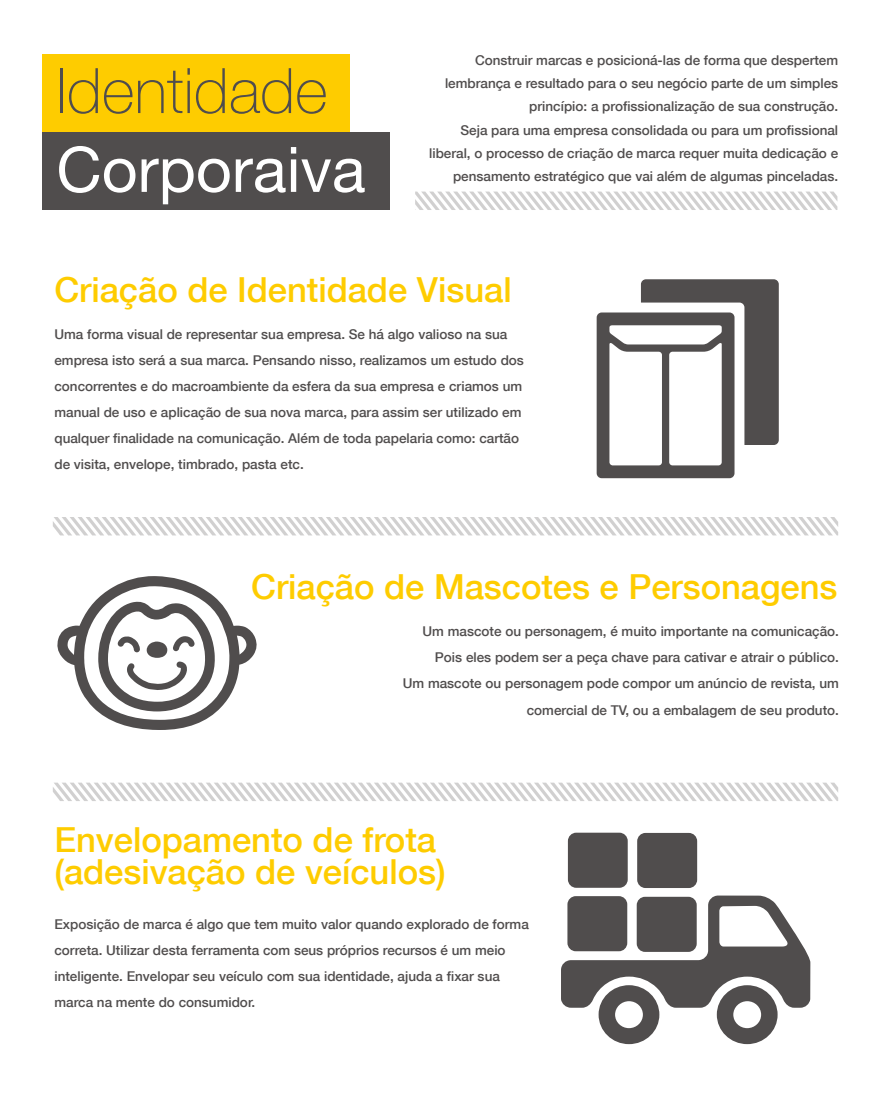
<style>
.page{position:relative;width:893px;height:1106px;background:#fff}
.page>*{position:absolute;margin:0;border:0;box-sizing:border-box;transform-origin:0 0}
.t1{font:62.85px "Helvetica Neue";color:#fff}
.t2{font:100 62.85px "Helvetica Neue";color:#504d4d}
.t3{font:500 34.5px/32.1px "Helvetica Neue";color:#fecc00}
.t4{font:500 13.5px/26.1px "Helvetica Neue";color:#504d4d}
</style>
<div class="page">
<div style="left:43px;top:133px;width:347px;height:77px;background:#504d4d"></div>
<div style="left:43px;top:55px;width:307px;height:77px;background:#fecc00"></div>
<svg style="left:53px;top:517px;width:785px;height:18px"></svg>
<svg style="left:53px;top:782px;width:785px;height:19px"></svg>
<svg style="left:415px;top:191px;width:422px;height:19px"></svg>
<svg style="left:597px;top:279px;width:182px;height:199px"></svg>
<svg style="left:57px;top:576px;width:200px;height:154px"></svg>
<svg style="left:561px;top:895px;width:249px;height:149px"></svg>
<div style="left:637px;top:896px;width:60px;height:55px;background:#504d4d;border-radius:8px"></div>
<div style="left:567px;top:896px;width:60px;height:55px;background:#504d4d;border-radius:8px"></div>
<div style="left:637px;top:833px;width:60px;height:55px;background:#504d4d;border-radius:8px"></div>
<div style="left:568px;top:832px;width:60px;height:55px;background:#504d4d;border-radius:8px"></div>
<h1 class="t2" style="left:56px;top:55px;width:273px">Identidade</h1>
<h1 class="t1" style="left:56px;top:132px;width:311px">Corporaiva</h1>
<p class="t4" style="left:429px;top:48px;width:410px;line-height:23.1px;text-align:right">Construir marcas e posicioná-las de forma que despertem lembrança e resultado para o seu negócio parte de um simples princípio: a profissionalização de sua construção.<br>Seja para uma empresa consolidada ou para um profissional liberal, o processo de criação de marca requer muita dedicação e pensamento estratégico que vai além de algumas pinceladas.</p>
<h2 class="t3" style="left:54px;top:272px;width:459px">Criação de Identidade Visual</h2>
<p class="t4" style="left:54px;top:320px;width:471px">Uma forma visual de representar sua empresa. Se há algo valioso na sua empresa isto será a sua marca. Pensando nisso, realizamos um estudo dos concorrentes e do macroambiente da esfera da sua empresa e criamos um manual de uso e aplicação de sua nova marca, para assim ser utilizado em qualquer finalidade na comunicação. Além de toda papelaria como: cartão de visita, envelope, timbrado, pasta etc.</p>
<h2 class="t3" style="left:251px;top:569px;width:588px">Criação de Mascotes e Personagens</h2>
<p class="t4" style="left:403px;top:617px;width:438px;text-align:right">Um mascote ou personagem, é muito importante na comunicação.<br>Pois eles podem ser a peça chave para cativar e atrair o público.<br>Um mascote ou personagem pode compor um anúncio de revista, um comercial de TV, ou a embalagem de seu produto.</p>
<h2 class="t3" style="left:54px;top:822px;width:393px">Envelopamento de frota (adesivação de veículos)</h2>
<p class="t4" style="left:54px;top:910px;width:476px">Exposição de marca é algo que tem muito valor quando explorado de forma correta. Utilizar desta ferramenta com seus próprios recursos é um meio inteligente. Envelopar seu veículo com sua identidade, ajuda a fixar sua marca na mente do consumidor.</p>
</div>
